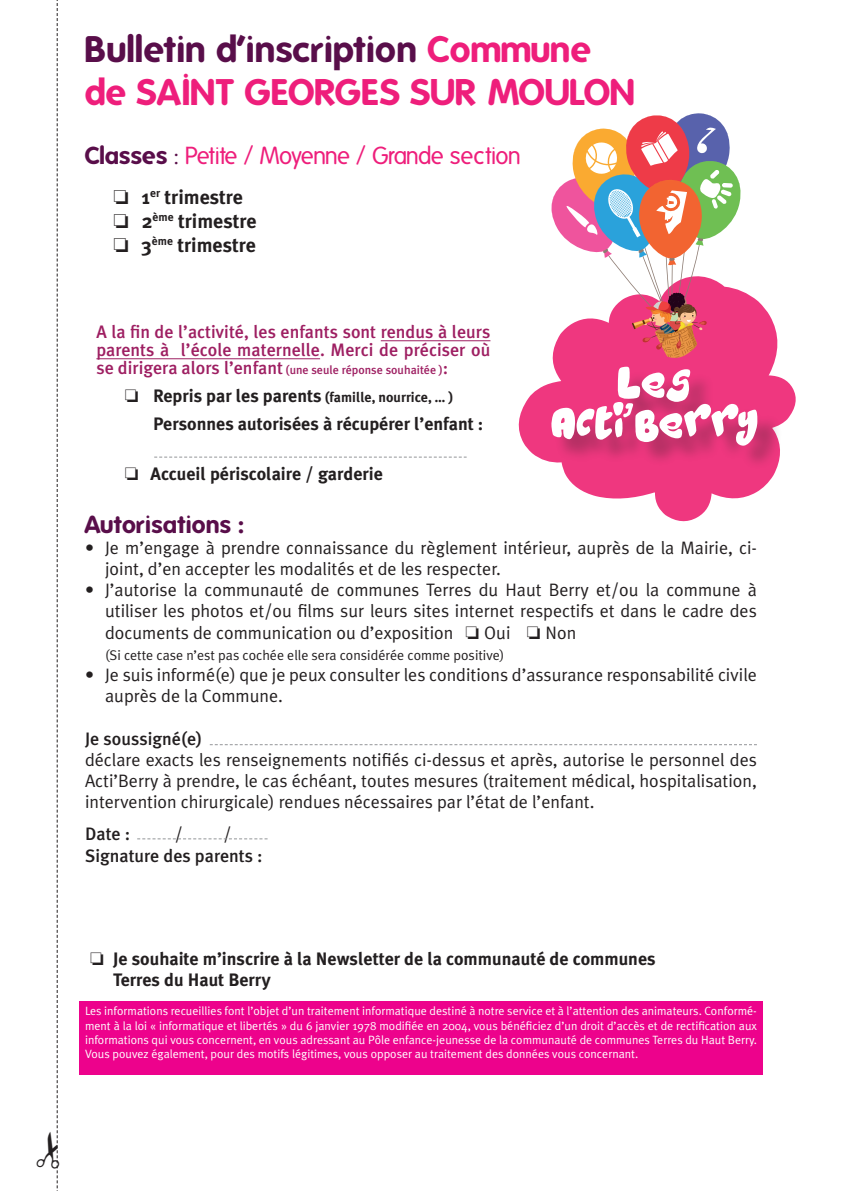
<style>
.page{position:relative;width:842px;height:1191px;background:#fff}
.page>*{position:absolute;margin:0;border:0;box-sizing:border-box;transform-origin:0 0}
.t1{font:700 36px/43.2px "Folks";color:#ee1e7b}
.t2{font:24px "Folks";letter-spacing:-.035em;color:#ee1e7b}
.t3{font:700 24px "Folks";color:#590e4a}
.t4{font:700 20px "Meta Plus";color:#231f20}
.t5{font:18px/21px "Meta Plus Normal";color:#231f20}
.t6{font:700 18px/21.6px "Meta Plus";color:#231f20}
.t7{font:500 18px/18px "Meta Plus";color:#9e1f62}
.t8{font:500 18px "Meta Plus";color:#231f20}
.t9{font:14px "Meta Plus Normal";color:#231f20}
.t10{font:700 14px "Meta Plus";color:#231f20}
.t11{font:12px/14.4px "Meta Plus Normal";color:#fff;text-align:justify}
.t12{font:500 12px "Meta Plus";color:#9e1f62}
.s1{color:#590e4a}
.s2{font-weight:700;color:#590e4a}
.s3{font-size:18px}
</style>
<div class="page">
<div style="left:79px;top:1001px;width:684px;height:73px;background:#ed028c"></div>
<hr style="left:381px;top:340px;width:109px;height:1px;background:#9e1f62">
<hr style="left:96px;top:358px;width:224px;height:1px;background:#9e1f62">
<svg style="left:154px;top:456px;width:313px;height:1px"></svg>
<svg style="left:137px;top:838px;width:131px;height:1px"></svg>
<svg style="left:518px;top:292px;width:278px;height:230px"></svg>
<svg style="left:546px;top:113px;width:198px;height:247px"></svg>
<div style="left:555px;top:370px;width:227px;height:100px;background:#231f20;opacity:.3"></div>
<svg style="left:551px;top:367px;width:206px;height:79px"></svg>
<svg style="left:210px;top:744px;width:547px;height:1px"></svg>
<svg style="left:56px;top:0;width:2px;height:1191px"></svg>
<h1 class="t1" style="left:85px;top:28px;width:552px"><span class="s1">Bulletin d’inscription</span> Commune de SAINT GEORGES SUR MOULON</h1>
<h2 class="t2" style="left:85px;top:142px;width:437px"><span class="s2">Classes</span> <span class="s1">:</span> Petite / Moyenne / Grande section</h2>
<p class="t4" style="left:113px;top:185px;width:131px">□ 1<sup>er</sup> trimestre</p>
<p class="t4" style="left:113px;top:209px;width:145px">□ 2<sup>ème</sup> trimestre</p>
<p class="t4" style="left:113px;top:233px;width:144px">□ 3<sup>ème</sup> trimestre</p>
<p class="t7" style="left:96px;top:323px;width:396px">A la fin de l’activité, les enfants sont rendus à leurs parents à l’école maternelle. Merci de préciser où</p>
<p class="t12" style="left:96px;top:363px;width:353px"><span class="s3">se dirigera alors l’enfant</span> (une seule réponse souhaitée )<span class="s3">:</span></p>
<p class="t10" style="left:125px;top:389px;width:330px">□ <span class="s3">Repris par les parents</span> (famille, nourrice, … )</p>
<p class="t6" style="left:153px;top:413px;width:332px">Personnes autorisées à récupérer l’enfant :</p>
<p class="t6" style="left:125px;top:463px;width:260px">□ Accueil périscolaire / garderie</p>
<h2 class="t3" style="left:85px;top:510px;width:160px">Autorisations :</h2>
<p class="t5" style="left:105px;top:537px;width:653px;text-indent:-20px">• Je m’engage à prendre connaissance du règlement intérieur, auprès de la Mairie, ci&shy;joint, d’en accepter les modalités et de les respecter.</p>
<p class="t5" style="left:105px;top:579px;width:653px;line-height:21.6px;text-align:justify;text-indent:-20px">• J’autorise la communauté de communes Terres du Haut Berry et/ou la commune à utiliser les photos et/ou films sur leurs sites internet respectifs et dans le cadre des documents de communication ou d’exposition □ Oui □ Non</p>
<p class="t9" style="left:105px;top:647px;width:401px">(Si cette case n’est pas cochée elle sera considérée comme positive)</p>
<p class="t5" style="left:105px;top:664px;width:653px;text-indent:-20px">• Je suis informé(e) que je peux consulter les conditions d’assurance responsabilité civile auprès de la Commune.</p>
<p class="t8" style="left:85px;top:728px;width:119px">Je soussigné(e)</p>
<p class="t5" style="left:85px;top:748px;width:673px;text-align:justify">déclare exacts les renseignements notifiés ci-dessus et après, autorise le personnel des Acti’Berry à prendre, le cas échéant, toutes mesures (traitement médical, hospitalisation, intervention chirurgicale) rendues nécessaires par l’état de l’enfant.</p>
<p class="t8" style="left:85px;top:823px;width:47px">Date :</p>
<p class="t5" style="left:175px;top:823px;width:10px">/</p>
<p class="t5" style="left:223px;top:823px;width:10px">/</p>
<p class="t8" style="left:85px;top:845px;width:179px">Signature des parents :</p>
<p class="t6" style="left:113px;top:947px;width:544px;text-indent:-23px">□ Je souhaite m’inscrire à la Newsletter de la communauté de communes<br>Terres du Haut Berry</p>
<p class="t11" style="left:85px;top:1003px;width:673px">Les informations recueillies font l’objet d’un traitement informatique destiné à notre service et à l’attention des animateurs. Conformé&shy;ment à la loi « informatique et libertés » du 6 janvier 1978 modifiée en 2004, vous bénéficiez d’un droit d’accès et de rectification aux informations qui vous concernent, en vous adressant au Pôle enfance-jeunesse de la communauté de communes Terres du Haut Berry.<br>Vous pouvez également, pour des motifs légitimes, vous opposer au traitement des données vous concernant.</p>
</div>
